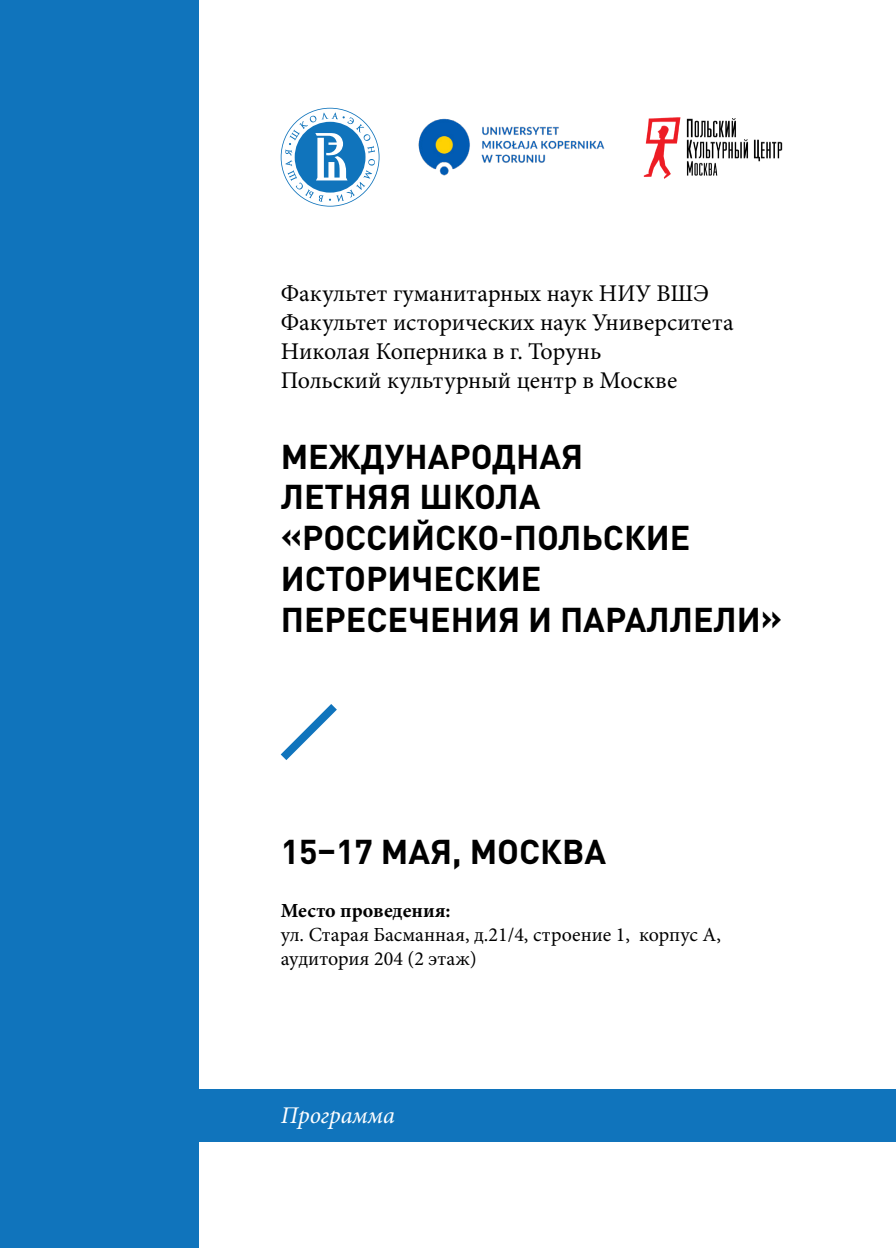
<style>
.page{position:relative;width:896px;height:1248px;background:#fff}
.page>*{position:absolute;margin:0;border:0;box-sizing:border-box;transform-origin:0 0}
.t1{font:700 34px/40.8px "DIN Pro";color:#000}
.t2{font:24px/28.8px "Minion Pro";color:#000}
.t3{font:italic 24px "Minion Pro";color:#fff}
.t4{font:20px/24px "Minion Pro";color:#000}
.s1{font-weight:700}
</style>
<div class="page">
<div style="left:187px;top:1089px;width:709px;height:52px;background:#1074bc"></div>
<svg style="left:280px;top:704px;width:57px;height:56px"></svg>
<div style="left:0;top:0;width:198px;height:1247px;background:#1074bc"></div>
<svg style="left:280px;top:108px;width:100px;height:99px"></svg>
<img style="left:418px;top:118px;width:187px;height:58px">
<img style="left:643px;top:117px;width:140px;height:62px">
<p class="t2" style="left:281px;top:279px;width:430px">Факультет гуманитарных наук НИУ ВШЭ</p>
<p class="t2" style="left:281px;top:308px;width:454px">Факультет исторических наук Университета<br>Николая Коперника в г. Торунь</p>
<p class="t2" style="left:281px;top:365px;width:398px">Польский культурный центр в Москве</p>
<p class="t1" style="left:281px;top:434px;width:304px">МЕЖДУНАРОДНАЯ<br>ЛЕТНЯЯ ШКОЛА</p>
<p class="t1" style="left:281px;top:516px;width:503px">«РОССИЙСКО-ПОЛЬСКИЕ<br>ИСТОРИЧЕСКИЕ<br>ПЕРЕСЕЧЕНИЯ И ПАРАЛЛЕЛИ»</p>
<p class="t1" style="left:281px;top:830px;width:327px">15–17 МАЯ, МОСКВА</p>
<p class="t4" style="left:281px;top:898px;width:442px"><span class="s1">Место проведения:<br></span>ул. Старая Басманная, д.21/4, строение 1, корпус А, аудитория 204 (2 этаж)</p>
<p class="t3" style="left:281px;top:1098px;width:116px">Программа</p>
</div>
